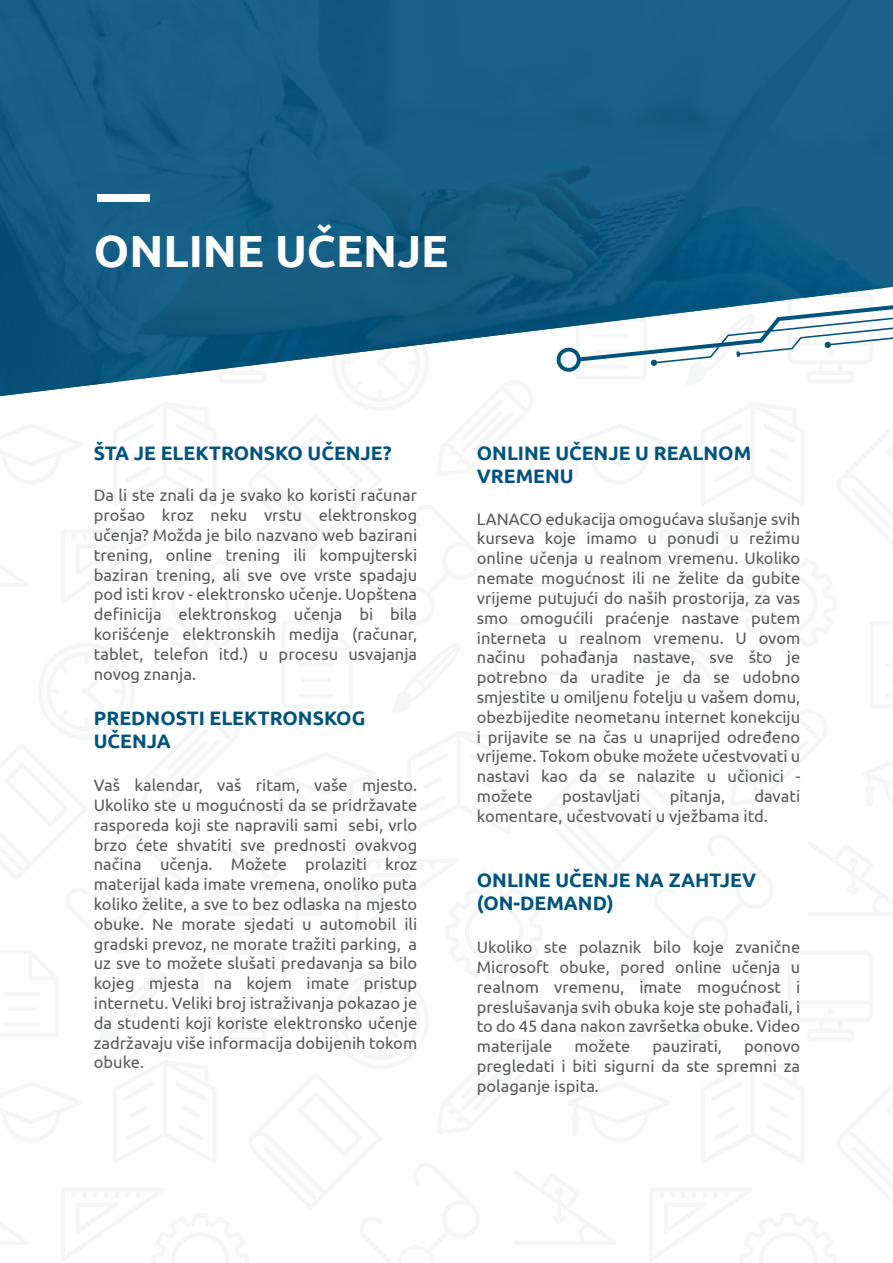
<style>
.page{position:relative;width:893px;height:1263px;background:#fff}
.page>*{position:absolute;margin:0;border:0;box-sizing:border-box;transform-origin:0 0}
.t1{font:700 45px "Ubuntu";color:#fff}
.t2{font:700 19.5px/23.4px "Ubuntu";color:#00537e}
.t3{font:16.5px/19.8px "Ubuntu";color:#58595b;text-align:justify}
</style>
<div class="page">
<svg style="left:0;top:0;width:893px;height:397px;background:#276b8e"></svg>
<div style="left:98px;top:194px;width:52px;height:8px;background:#fff"></div>
<svg style="left:556px;top:303px;width:337px;height:69px"></svg>
<h1 class="t1" style="left:94px;top:223px;width:356px">ONLINE UČENJE</h1>
<p class="t2" style="left:94px;top:441px;width:299px">ŠTA JE ELEKTRONSKO UČENJE?</p>
<p class="t3" style="left:94px;top:485px;width:325px">Da li ste znali da je svako ko koristi računar prošao kroz neku vrstu elektronskog učenja? Možda je bilo nazvano web bazirani trening, online trening ili kompujterski baziran trening, ali sve ove vrste spadaju pod isti krov - elektronsko učenje. Uopštena definicija elektronskog učenja bi bila korišćenje elektronskih medija (računar, tablet, telefon itd.) u procesu usvajanja novog znanja.</p>
<p class="t2" style="left:94px;top:706px;width:273px">PREDNOSTI ELEKTRONSKOG<br>UČENJA</p>
<p class="t3" style="left:94px;top:775px;width:325px">Vaš kalendar, vaš ritam, vaše mjesto.<br>Ukoliko ste u mogućnosti da se pridržavate rasporeda koji ste napravili sami sebi, vrlo brzo ćete shvatiti sve prednosti ovakvog načina učenja. Možete prolaziti kroz materijal kada imate vremena, onoliko puta koliko želite, a sve to bez odlaska na mjesto obuke. Ne morate sjedati u automobil ili gradski prevoz, ne morate tražiti parking, a uz sve to možete slušati predavanja sa bilo kojeg mjesta na kojem imate pristup internetu. Veliki broj istraživanja pokazao je da studenti koji koriste elektronsko učenje zadržavaju više informacija dobijenih tokom obuke.</p>
<p class="t2" style="left:477px;top:441px;width:276px">ONLINE UČENJE U REALNOM<br>VREMENU</p>
<p class="t3" style="left:477px;top:508px;width:325px">LANACO edukacija omogućava slušanje svih kurseva koje imamo u ponudi u režimu online učenja u realnom vremenu. Ukoliko nemate mogućnost ili ne želite da gubite vrijeme putujući do naših prostorija, za vas smo omogućili praćenje nastave putem interneta u realnom vremenu. U ovom načinu pohađanja nastave, sve što je potrebno da uradite je da se udobno smjestite u omiljenu fotelju u vašem domu, obezbijedite neometanu internet konekciju i prijavite se na čas u unaprijed određeno vrijeme. Tokom obuke možete učestvovati u nastavi kao da se nalazite u učionici - možete</p>
<p class="t3" style="left:477px;top:786px;width:325px;text-indent:278px">davati komentare, učestvovati u vježbama itd.</p>
<p class="t3" style="left:562px;top:786px;width:80px">postavljati</p>
<p class="t3" style="left:670px;top:786px;width:57px">pitanja,</p>
<p class="t2" style="left:477px;top:868px;width:281px">ONLINE UČENJE NA ZAHTJEV (ON-DEMAND)</p>
<p class="t3" style="left:477px;top:937px;width:325px">Ukoliko ste polaznik bilo koje zvanične Microsoft obuke, pored online učenja u realnom vremenu, imate mogućnost i preslušavanja svih obuka koje ste pohađali, i to do 45 dana nakon završetka obuke. Video materijale</p>
<p class="t3" style="left:574px;top:1036px;width:57px">možete</p>
<p class="t3" style="left:652px;top:1036px;width:71px">pauzirati,</p>
<p class="t3" style="left:477px;top:1036px;width:325px;text-indent:267px">ponovo pregledati i biti sigurni da ste spremni za polaganje ispita.</p>
</div>
